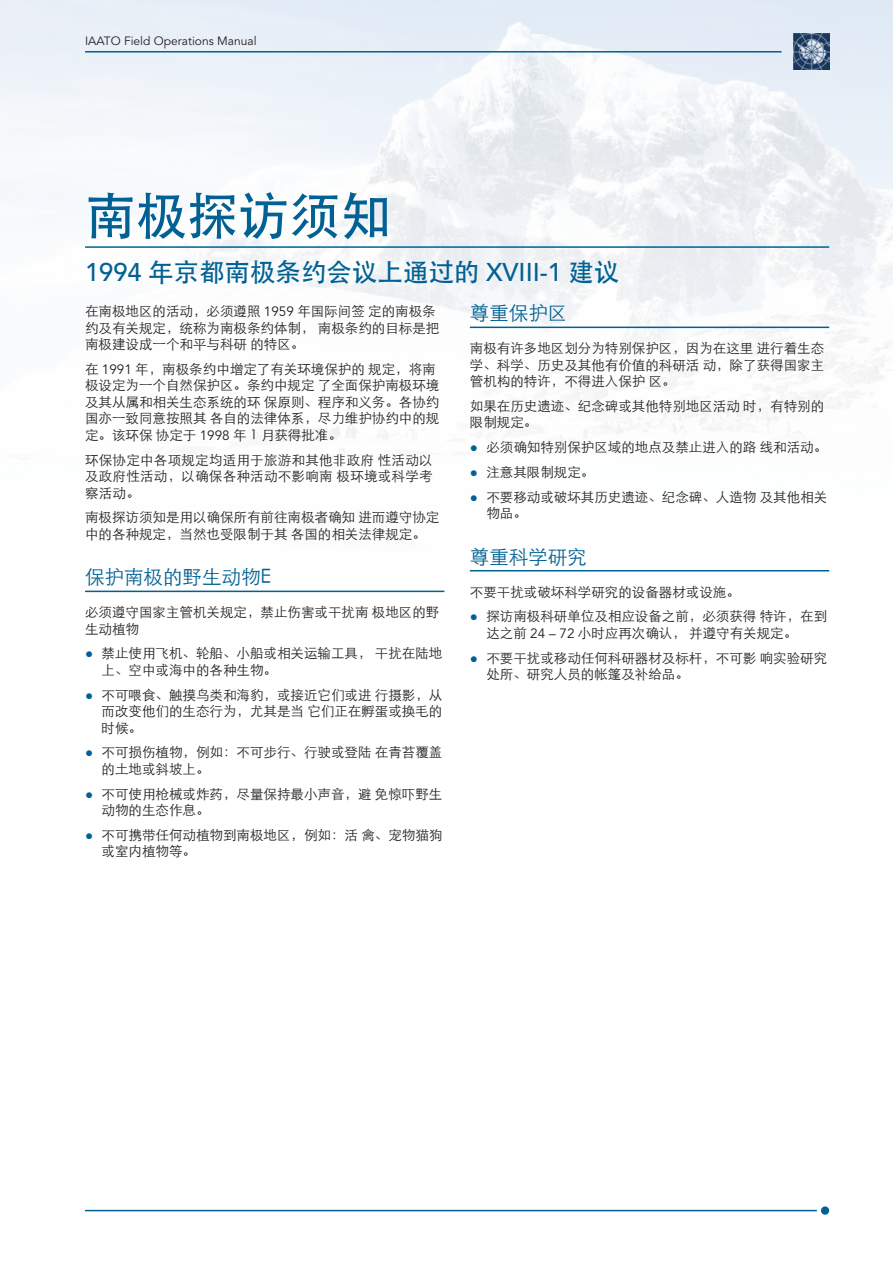
<style>
.page{position:relative;width:893px;height:1263px;background:#fff}
.page>*{position:absolute;margin:0;border:0;box-sizing:border-box;transform-origin:0 0}
.t1{font:500 51px "ST Heiti SC";color:#016194}
.t2{font:500 25.5px "ST Heiti SC";color:#016194}
.t3{font:300 19.5px "ST Heiti SC";color:#016194}
.t4{font:300 13.5px/16.5px "ST Heiti SC";color:#231f20}
.t5{font:12px "Avenir LT Std";color:#231f20}
.s1{font-family:"Avenir LT Std"}
.s2{font-family:"Avenir LT Std";font-weight:400}
.s3{font-family:"Arial";font-weight:400;color:#016194}
</style>
<div class="page">
<hr style="left:85px;top:1210px;width:732px;height:1px;background:#016194">
<div style="left:821px;top:1206px;width:8px;height:9px;background:#016194;border-radius:50%"></div>
<img style="left:0;top:0;width:893px;height:593px">
<hr style="left:85px;top:51px;width:697px;height:2px;background:#016194">
<hr style="left:85px;top:246px;width:744px;height:2px;background:#016194">
<hr style="left:85px;top:591px;width:359px;height:1px;background:#016194">
<hr style="left:470px;top:327px;width:359px;height:1px;background:#016194">
<hr style="left:470px;top:570px;width:359px;height:1px;background:#016194">
<p class="t5" style="left:85px;top:34px;width:173px">IAATO Field Operations Manual</p>
<h1 class="t1" style="left:85px;top:187px;width:307px">南极探访须知</h1>
<h2 class="t2" style="left:85px;top:257px;width:536px"><span class="s1">1994</span> 年京都南极条约会议上通过的 <span class="s1">XVIII-1</span> 建议</h2>
<p class="t4" style="left:85px;top:301px;width:356px">在南极地区的活动，必须遵照 <span class="s2">1959</span> 年国际间签 定的南极条约及有关规定，统称为南极条约体制， 南极条约的目标是把南极建设成一个和平与科研 的特区。</p>
<p class="t4" style="left:85px;top:359px;width:356px">在 <span class="s2">1991</span> 年，南极条约中增定了有关环境保护的 规定，将南极设定为一个自然保护区。条约中规定 了全面保护南极环境及其从属和相关生态系统的环 保原则、程序和义务。各协约国亦一致同意按照其 各自的法律体系，尽力维护协约中的规定。该环保 协定于 <span class="s2">1998</span> 年 1 月获得批准。</p>
<p class="t4" style="left:85px;top:450px;width:349px;text-align:justify">环保协定中各项规定均适用于旅游和其他非政府 性活动以及政府性活动，以确保各种活动不影响南 极环境或科学考察活动。</p>
<p class="t4" style="left:85px;top:508px;width:356px">南极探访须知是用以确保所有前往南极者确知 进而遵守协定中的各种规定，当然也受限制于其 各国的相关法律规定。</p>
<h3 class="t3" style="left:85px;top:560px;width:187px">保护南极的野生动物E</h3>
<p class="t4" style="left:85px;top:603px;width:356px">必须遵守国家主管机关规定，禁止伤害或干扰南 极地区的野生动植物</p>
<p class="t4" style="left:102px;top:644px;width:342px;text-indent:-16px"><span class="s3">●</span> 禁止使用飞机、轮船、小船或相关运输工具， 干扰在陆地上、空中或海中的各种生物。</p>
<p class="t4" style="left:102px;top:685px;width:342px;text-align:justify;text-indent:-16px"><span class="s3">●</span> 不可喂食、触摸鸟类和海豹，或接近它们或进 行摄影，从而改变他们的生态行为，尤其是当 它们正在孵蛋或换毛的时候。</p>
<p class="t4" style="left:102px;top:743px;width:342px;text-indent:-16px"><span class="s3">●</span> 不可损伤植物，例如：不可步行、行驶或登陆 在青苔覆盖的土地或斜坡上。</p>
<p class="t4" style="left:102px;top:784px;width:342px;text-indent:-16px"><span class="s3">●</span> 不可使用枪械或炸药，尽量保持最小声音，避 免惊吓野生动物的生态作息。</p>
<p class="t4" style="left:102px;top:825px;width:342px;text-indent:-16px"><span class="s3">●</span> 不可携带任何动植物到南极地区，例如：活 禽、宠物猫狗或室内植物等。</p>
<h3 class="t3" style="left:470px;top:296px;width:99px">尊重保护区</h3>
<p class="t4" style="left:470px;top:339px;width:356px;text-align:justify">南极有许多地区划分为特别保护区，因为在这里 进行着生态学、科学、历史及其他有价值的科研活 动，除了获得国家主管机构的特许，不得进入保护 区。</p>
<p class="t4" style="left:470px;top:396px;width:356px">如果在历史遗迹、纪念碑或其他特别地区活动 时，有特别的限制规定。</p>
<p class="t4" style="left:470px;top:438px;width:359px"><span class="s3">●</span> 必须确知特别保护区域的地点及禁止进入的路 线和活动。</p>
<p class="t4" style="left:470px;top:462px;width:126px"><span class="s3">●</span> 注意其限制规定。</p>
<p class="t4" style="left:486px;top:487px;width:342px;text-indent:-16px"><span class="s3">●</span> 不要移动或破坏其历史遗迹、纪念碑、人造物 及其他相关物品。</p>
<h3 class="t3" style="left:470px;top:540px;width:118px">尊重科学研究</h3>
<p class="t4" style="left:470px;top:582px;width:271px">不要干扰或破坏科学研究的设备器材或设施。</p>
<p class="t4" style="left:486px;top:607px;width:342px;text-indent:-16px"><span class="s3">●</span> 探访南极科研单位及相应设备之前，必须获得 特许，在到达之前 <span class="s2">24 – 72</span> 小时应再次确认， 并遵守有关规定。</p>
<p class="t4" style="left:486px;top:648px;width:342px;text-indent:-16px"><span class="s3">●</span> 不要干扰或移动任何科研器材及标杆，不可影 响实验研究处所、研究人员的帐篷及补给品。</p>
</div>
